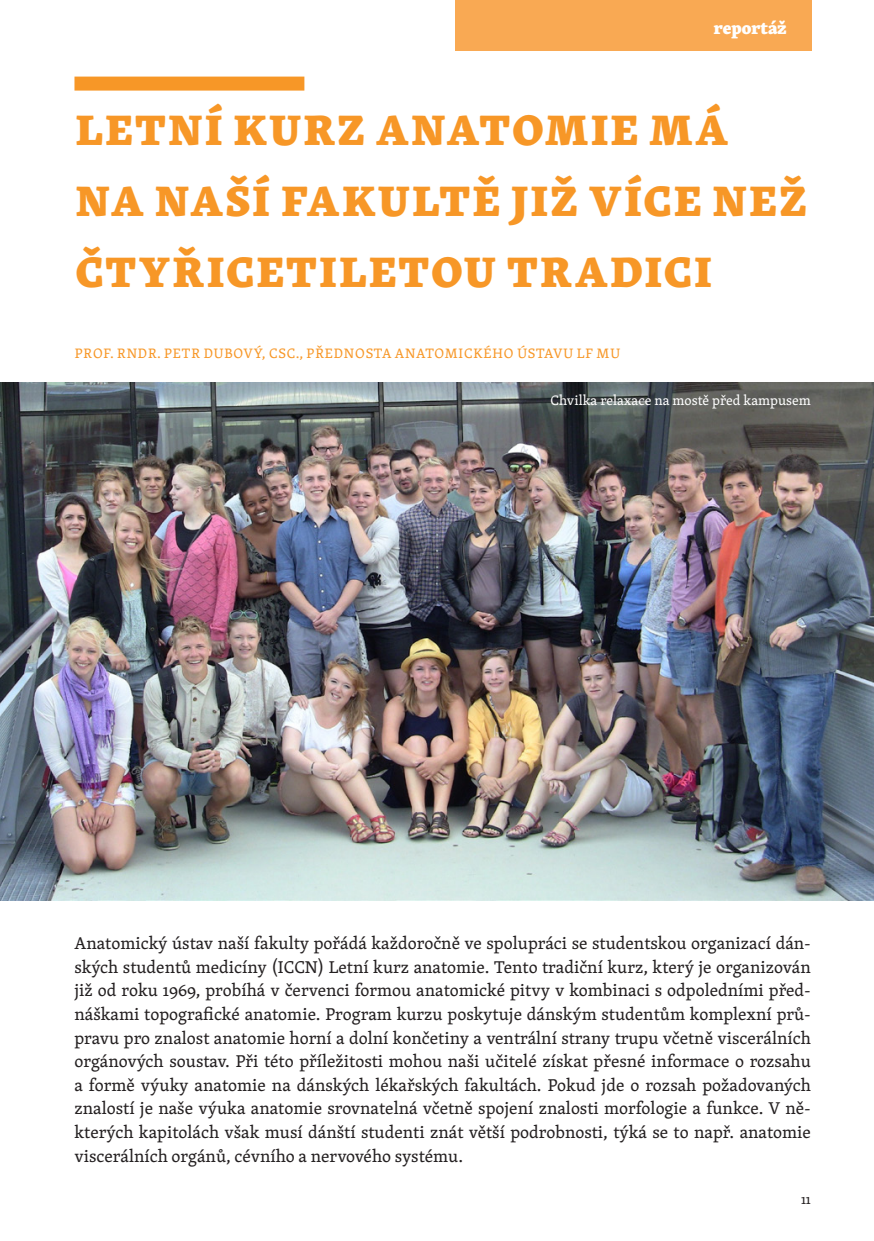
<style>
.page{position:relative;width:874px;height:1241px;background:#fff}
.page>*{position:absolute;margin:0;border:0;box-sizing:border-box;transform-origin:0 0}
.nadpis_H1{font:700 expanded 43.75px/70.9px "Skolar Latin Pro";letter-spacing:.06em;color:#f79727}
.text{font:17.5px/23.6px "Skolar Latin Pro";color:#231f20;text-align:justify}
.ZÁLOŽKA{font:700 expanded 17.5px "Skolar Latin Pro";color:#fff}
.tabulka{font:14px "Skolar Latin Pro";letter-spacing:.06em;color:#f79727}
.popisobrázku{font:14px "Skolar Latin Pro";color:#fff}
.t1{font:14px "Skolar Latin Pro";color:#231f20}
</style>
<div class="page">
<div style="left:74px;top:77px;width:230px;height:14px;background:#f79727"></div>
<img style="left:0;top:382px;width:873px;height:518px">
<div style="left:455px;top:0;width:356px;height:51px;background:#f9a953"></div>
<p class="ZÁLOŽKA" style="left:713px;top:14px;width:74px">reportáž</p>
<p class="nadpis_H1" style="left:76px;top:94px;width:732px">LETNÍ KURZ ANATOMIE MÁ<br>NA NAŠÍ FAKULTĚ JIŽ VÍCE NEŽ<br>ČTYŘICETILETOU TRADICI</p>
<p class="tabulka" style="left:75px;top:343px;width:546px">PROF. RNDR. PETR DUBOVÝ, CSC., PŘEDNOSTA ANATOMICKÉHO ÚSTAVU LF MU</p>
<p class="popisobrázku" style="left:550px;top:390px;width:262px">Chvilka relaxace na mostě před kampusem</p>
<p class="text" style="left:74px;top:930px;width:737px">Anatomický ústav naší fakulty pořádá každoročně ve spolupráci se studentskou organizací dán&shy;ských studentů medicíny (ICCN) Letní kurz anatomie. Tento tradiční kurz, který je organizován již od roku 1969, probíhá v červenci formou anatomické pitvy v kombinaci s odpoledními před&shy;náškami topografické anatomie. Program kurzu poskytuje dánským studentům komplexní prů&shy;pravu pro znalost anatomie horní a dolní končetiny a ventrální strany trupu včetně viscerálních orgánových soustav. Při této příležitosti mohou naši učitelé získat přesné informace o rozsahu a formě výuky anatomie na dánských lékařských fakultách. Pokud jde o rozsah požadovaných znalostí je naše výuka anatomie srovnatelná včetně spojení znalosti morfologie a funkce. V ně&shy;kterých kapitolách však musí dánští studenti znát větší podrobnosti, týká se to např. anatomie viscerálních orgánů, cévního a nervového systému.</p>
<p class="t1" style="left:800px;top:1188px;width:11px">11</p>
</div>
